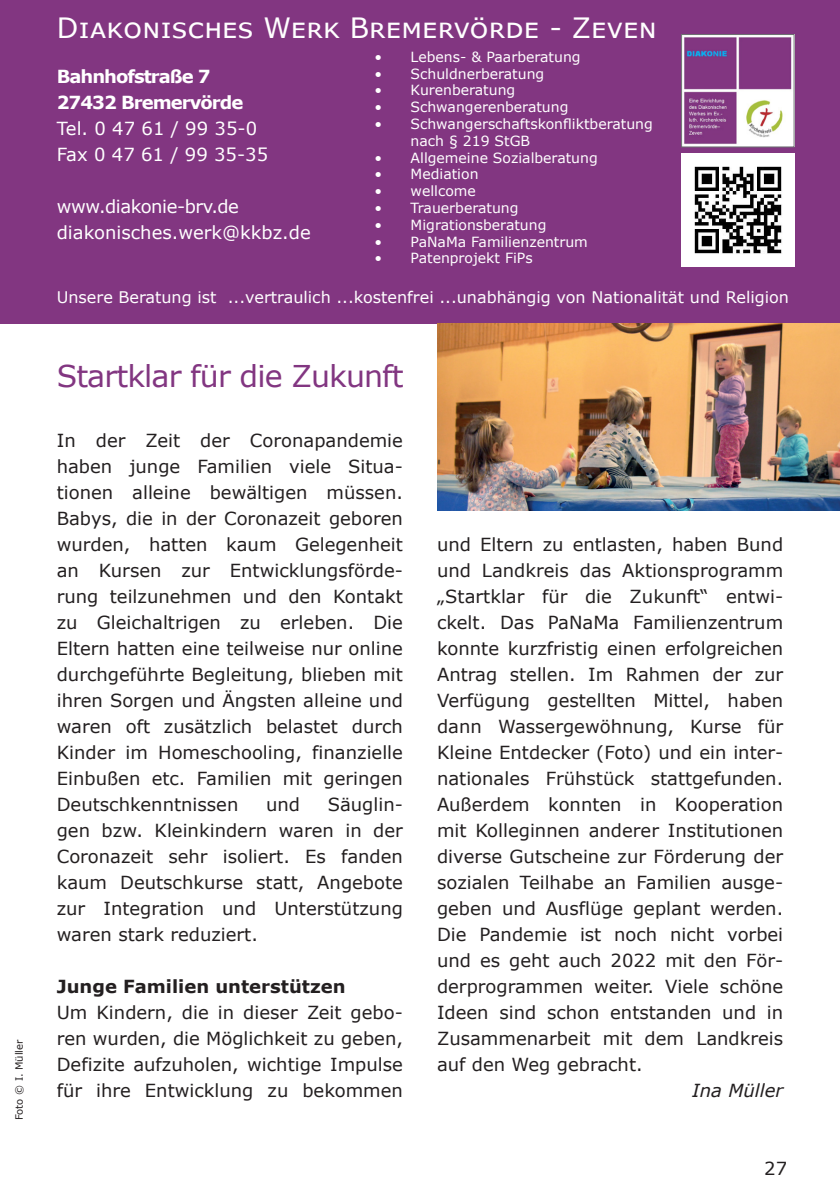
<style>
.page{position:relative;width:840px;height:1191px;background:#fff}
.page>*{position:absolute;margin:0;border:0;box-sizing:border-box;transform-origin:0 0}
.Überschrift_BLAU{font:30px "Verdana";letter-spacing:-.03em;color:#823681}
.t1{font:28px "Verdana";color:#fff}
.Schaufensterformat{font:18px/26px "Verdana";color:#231f20;text-align:justify}
.t2{font:18px/26px "Verdana";color:#fff}
.t3{font:700 18px/26px "Verdana";letter-spacing:-.055em;color:#fff}
.Schaufensterformat-2{font:700 18px "Verdana";color:#231f20}
.Schaufensterformat-3{font:italic 18px "Verdana";color:#231f20}
.t4{font:16px "Verdana";color:#fff}
.t5{font:14px/16.8px "Verdana";color:#fff}
.Foto{font:10px "Verdana";color:#231f20}
</style>
<div class="page">
<div style="left:0;top:0;width:839px;height:323px;background:#823681"></div>
<img style="left:682px;top:36px;width:110px;height:109px">
<div style="left:680px;top:34px;width:114px;height:113px;border:1px solid #6c6d70"></div>
<img style="left:681px;top:153px;width:113px;height:113px">
<hr style="left:0;top:0;width:1px;height:74px;background:#0072bc">
<img style="left:437px;top:323px;width:402px;height:187px">
<p class="Foto" style="left:12px;top:1120px;width:82px;rotate:-90deg">Foto © I. Müller</p>
<h2 class="t1" style="left:57px;top:9px;width:601px">Diakonisches Werk Bremervörde - Zeven</h2>
<p class="t3" style="left:57px;top:63px;width:188px">Bahnhofstraße 7<br>27432 Bremervörde</p>
<p class="t2" style="left:57px;top:115px;width:213px">Tel. 0 47 61 / 99 35-0<br>Fax 0 47 61 / 99 35-35</p>
<p class="t2" style="left:57px;top:193px;width:255px">www.diakonie-brv.de diakonisches.werk@kkbz.de</p>
<p class="t5" style="left:374px;top:48px;width:207px">• Lebens- &amp; Paarberatung</p>
<p class="t5" style="left:374px;top:65px;width:171px">• Schuldnerberatung</p>
<p class="t5" style="left:374px;top:82px;width:142px">• Kurenberatung</p>
<p class="t5" style="left:374px;top:98px;width:195px">• Schwangerenberatung</p>
<p class="t5" style="left:410px;top:115px;width:243px;text-indent:-36px">• Schwangerschaftskonfliktberatung nach § 219 StGB</p>
<p class="t5" style="left:374px;top:149px;width:224px">• Allgemeine Sozialberatung</p>
<p class="t5" style="left:374px;top:166px;width:105px">• Mediation</p>
<p class="t5" style="left:374px;top:182px;width:103px">• wellcome</p>
<p class="t5" style="left:374px;top:199px;width:145px">• Trauerberatung</p>
<p class="t5" style="left:374px;top:216px;width:173px">• Migrationsberatung</p>
<p class="t5" style="left:374px;top:233px;width:215px">• PaNaMa Familienzentrum</p>
<p class="t5" style="left:374px;top:250px;width:159px">• Patenprojekt FiPs</p>
<p class="t4" style="left:57px;top:286px;width:733px">Unsere Beratung ist ...vertraulich ...kostenfrei ...unabhängig von Nationalität und Religion</p>
<p class="Überschrift_BLAU" style="left:57px;top:356px;width:348px">Startklar für die Zukunft</p>
<p class="Schaufensterformat" style="left:57px;top:427px;width:347px">In der Zeit der Coronapandemie haben junge Familien viele Situa&shy;tionen alleine bewältigen müssen.<br>Babys, die in der Coronazeit geboren wurden, hatten kaum Gelegenheit an Kursen zur Entwicklungsförde&shy;rung teilzunehmen und den Kontakt zu Gleichaltrigen zu erleben. Die Eltern hatten eine teilweise nur online durchgeführte Begleitung, blieben mit ihren Sorgen und Ängsten alleine und waren oft zusätzlich belastet durch Kinder im Homeschooling, finanzielle Einbußen etc. Familien mit geringen Deutschkenntnissen</p>
<p class="Schaufensterformat" style="left:57px;top:791px;width:347px;text-indent:271px">Säuglin&shy;gen bzw. Kleinkindern waren in der Coronazeit sehr isoliert. Es fanden kaum Deutschkurse statt, Angebote zur Integration und Unterstützung waren stark reduziert.</p>
<p class="Schaufensterformat-2" style="left:57px;top:973px;width:290px">Junge Familien unterstützen</p>
<p class="Schaufensterformat" style="left:57px;top:999px;width:347px">Um Kindern, die in dieser Zeit gebo&shy;ren wurden, die Möglichkeit zu geben, Defizite aufzuholen, wichtige Impulse für ihre Entwicklung zu bekommen</p>
<p class="Schaufensterformat" style="left:266px;top:791px;width:36px">und</p>
<p class="Schaufensterformat" style="left:437px;top:531px;width:347px">und Eltern zu entlasten, haben Bund und Landkreis das Aktionsprogramm „Startklar für die Zukunft“ entwi&shy;ckelt. Das PaNaMa Familienzentrum konnte kurzfristig einen erfolgreichen Antrag stellen. Im Rahmen der zur Verfügung gestellten Mittel, haben dann Wassergewöhnung, Kurse für Kleine Entdecker (Foto) und ein inter&shy;nationales Frühstück stattgefunden.<br>Außerdem konnten in Kooperation mit Kolleginnen anderer Institutionen diverse Gutscheine zur Förderung der sozialen Teilhabe an Familien ausge&shy;geben und Ausflüge geplant werden.<br>Die Pandemie ist noch nicht vorbei und es geht auch 2022 mit den För&shy;derprogrammen weiter. Viele schöne Ideen sind schon entstanden und in Zusammenarbeit mit dem Landkreis auf den Weg gebracht.</p>
<p class="Schaufensterformat-3" style="left:691px;top:1078px;width:92px">Ina Müller</p>
<p class="Schaufensterformat" style="left:763px;top:1155px;width:24px">27</p>
</div>
